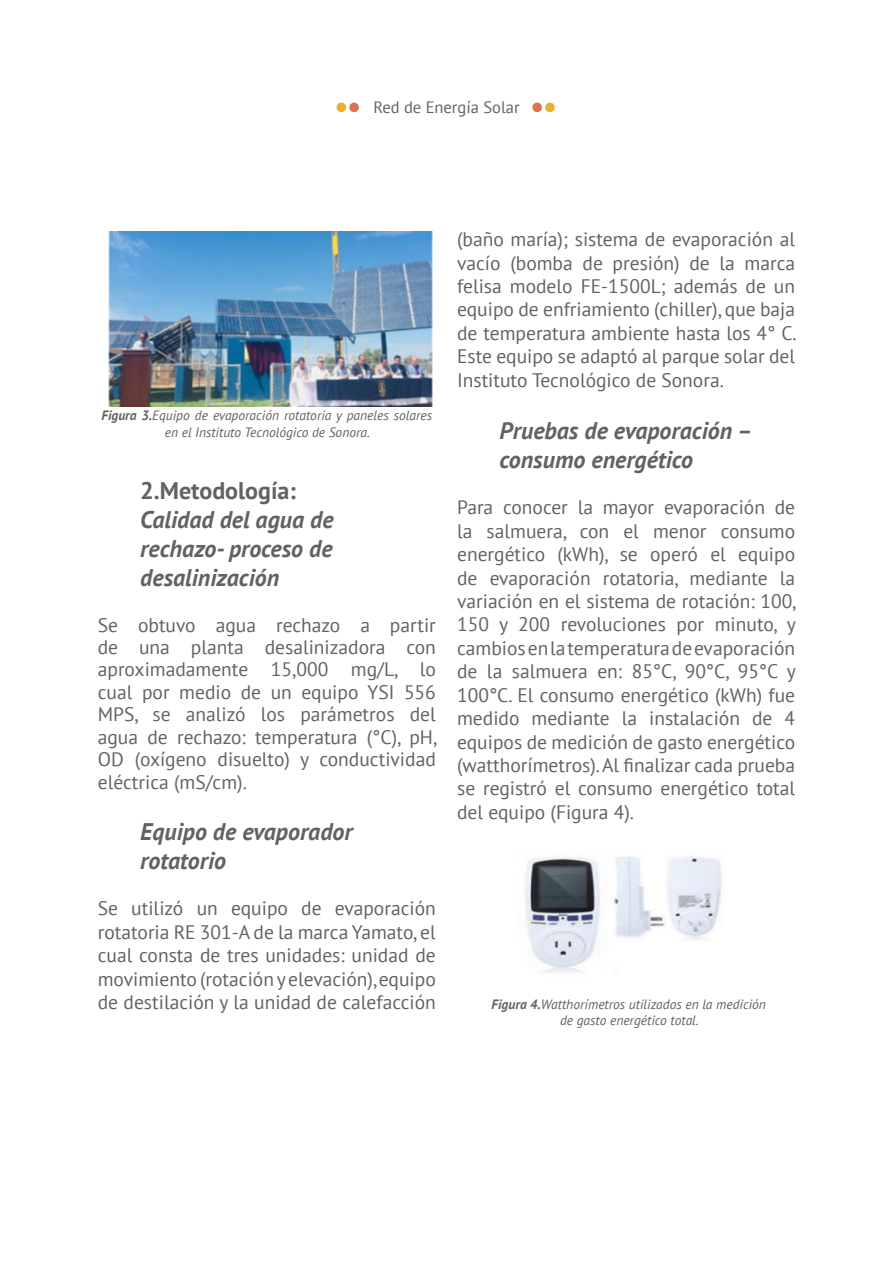
<style>
.page{position:relative;width:893px;height:1263px;background:#fff}
.page>*{position:absolute;margin:0;border:0;box-sizing:border-box;transform-origin:0 0}
.t1{font:italic 700 24px/28.8px "PT Sans";color:#636262}
.t2{font:700 24px "PT Sans";color:#636262}
.t3{font:19.5px/23.4px "PT Sans";color:#636262;text-align:justify}
.t4{font:16.5px "PT Sans";color:#636262}
.t5{font:italic 13.5px/16.2px "PT Sans";color:#636262;text-align:center}
.s1{font-weight:700}
</style>
<div class="page">
<div style="left:337px;top:103px;width:9px;height:9px;background:#e9b030;border-radius:50%"></div>
<div style="left:545px;top:103px;width:10px;height:9px;background:#e9b030;border-radius:50%"></div>
<div style="left:349px;top:103px;width:10px;height:9px;background:#dc734e;border-radius:50%"></div>
<div style="left:532px;top:103px;width:10px;height:9px;background:#dc734e;border-radius:50%"></div>
<img style="left:109px;top:231px;width:323px;height:175px">
<img style="left:525px;top:856px;width:197px;height:117px">
<p class="t4" style="left:373px;top:96px;width:148px">Red de Energía Solar</p>
<p class="t5" style="left:102px;top:407px;width:332px"><span class="s1">Figura 3.</span>Equipo de evaporación rotatoria y paneles solares en el Instituto Tecnológico de Sonora.</p>
<p class="t2" style="left:140px;top:475px;width:157px">2.Metodología:</p>
<p class="t1" style="left:140px;top:505px;width:195px">Calidad del agua de</p>
<p class="t1" style="left:140px;top:534px;width:194px">rechazo- proceso de</p>
<p class="t1" style="left:140px;top:562px;width:141px">desalinización</p>
<p class="t3" style="left:98px;top:613px;width:341px;line-height:22.4px">Se obtuvo agua rechazo a partir de una planta desalinizadora con aproximadamente 15,000 mg/L, lo cual por medio de un equipo YSI 556<br>MPS, se analizó los parámetros del agua de rechazo: temperatura (°C), pH, OD (oxígeno disuelto) y conductividad eléctrica (mS/cm).</p>
<p class="t1" style="left:140px;top:816px;width:214px">Equipo de evaporador</p>
<p class="t1" style="left:140px;top:845px;width:87px">rotatorio</p>
<p class="t3" style="left:98px;top:896px;width:340px">Se utilizó un equipo de evaporación rotatoria RE 301-A de la marca Yamato, el cual consta de tres unidades: unidad de movimiento (rotación y elevación), equipo de destilación y la unidad de calefacción</p>
<p class="t3" style="left:457px;top:227px;width:341px">(baño maría); sistema de evaporación al vacío (bomba de presión) de la marca felisa modelo FE-1500L; además de un equipo de enfriamiento (chiller), que baja de temperatura ambiente hasta los 4° C.<br>Este equipo se adaptó al parque solar del Instituto Tecnológico de Sonora.</p>
<p class="t1" style="left:500px;top:416px;width:254px">Pruebas de evaporación – consumo energético</p>
<p class="t3" style="left:457px;top:495px;width:341px">Para conocer la mayor evaporación de la salmuera, con el menor consumo energético (kWh), se operó el equipo de evaporación rotatoria, mediante la variación en el sistema de rotación: 100, 150 y 200 revoluciones por minuto, y cambios en la temperatura de evaporación de la salmuera en: 85°C, 90°C, 95°C y 100°C. El consumo energético (kWh) fue medido mediante la instalación de 4 equipos de medición de gasto energético (watthorímetros). Al finalizar cada prueba se registró el consumo energético total del equipo (Figura 4).</p>
<p class="t5" style="left:492px;top:996px;width:276px"><span class="s1">Figura 4.</span>Watthorímetros utilizados en la medición</p>
<p class="t5" style="left:560px;top:1012px;width:140px">de gasto energético total.</p>
</div>
